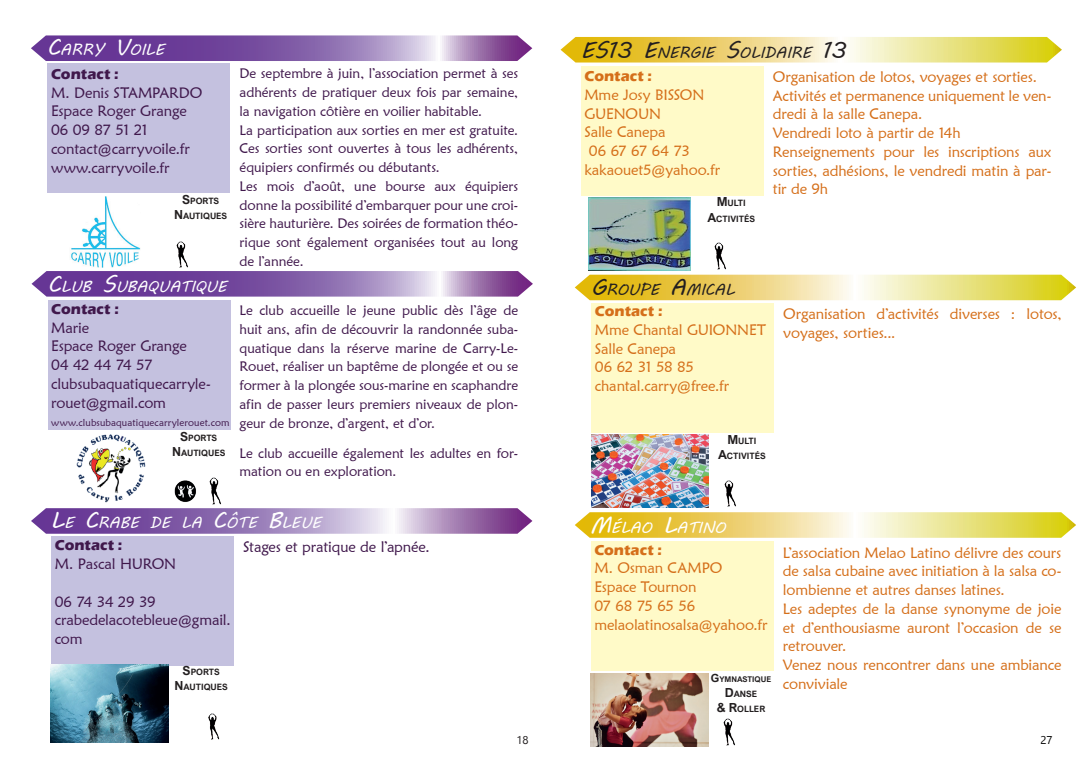
<style>
.page{position:relative;width:1088px;height:780px;background:#fff}
.page>*{position:absolute;margin:0;border:0;box-sizing:border-box;transform-origin:0 0}
.t1{font:22.5px "MV Boli";color:#231f20}
.t2{font:15.75px "MV Boli";color:#fff}
.t3{font:15.75px "MV Boli";color:#231f20}
.t4{font:15px/18.8px "Maiandra GD";letter-spacing:-.01em;color:#d56f1a}
.t5{font:15px/18.8px "Maiandra GD";letter-spacing:-.01em;color:#40184c}
.t6{font:700 15px "Eras ITC";color:#d56f1a}
.t7{font:700 15px "Eras ITC";color:#40184c}
.t8{font:13.75px/18.8px "Maiandra GD";letter-spacing:-.005em;color:#40184c;text-align:justify}
.t9{font:11.25px "Gadugi";color:#231f20}
.t10{font:11.25px "Gadugi";color:#000}
.t11{font:9.88px "Maiandra GD";letter-spacing:.01em;color:#40184c}
.t12{font:700 8.75px "Arial Nova";color:#231f20}
.t13{font:700 7.88px "Arial Nova";color:#231f20}
.s1{font-size:22.5px}
.s2{font-size:12.5px}
.s3{font-size:11.25px}
</style>
<div class="page">
<svg style="left:560px;top:37px;width:502px;height:25px;background:#ebda79"></svg>
<div style="left:581px;top:66px;width:183px;height:130px;background:#fffac8"></div>
<img style="left:588px;top:197px;width:103px;height:73px">
<img style="left:714px;top:242px;width:12px;height:28px">
<svg style="left:32px;top:271px;width:501px;height:25px;background:#8c68ad"></svg>
<div style="left:48px;top:300px;width:183px;height:129px;background:#c4c1df"></div>
<img style="left:209px;top:477px;width:12px;height:28px">
<svg style="left:31px;top:35px;width:501px;height:26px;background:#8e6aae"></svg>
<div style="left:48px;top:63px;width:182px;height:130px;background:#c4c1df"></div>
<img style="left:176px;top:241px;width:12px;height:27px">
<img style="left:71px;top:197px;width:70px;height:71px">
<img style="left:174px;top:480px;width:22px;height:22px">
<img style="left:76px;top:434px;width:70px;height:69px">
<img style="left:208px;top:713px;width:12px;height:27px">
<svg style="left:31px;top:508px;width:501px;height:25px;background:#9e7eb8"></svg>
<div style="left:51px;top:536px;width:183px;height:129px;background:#c4c1df"></div>
<img style="left:51px;top:664px;width:117px;height:78px">
<svg style="left:575px;top:275px;width:501px;height:25px;background:#ebda78"></svg>
<div style="left:591px;top:303px;width:183px;height:130px;background:#fffac8"></div>
<img style="left:591px;top:435px;width:118px;height:72px">
<img style="left:724px;top:480px;width:12px;height:27px">
<svg style="left:575px;top:512px;width:501px;height:25px;background:#ecda7a"></svg>
<div style="left:591px;top:541px;width:183px;height:130px;background:#fffac8"></div>
<img style="left:591px;top:673px;width:117px;height:73px">
<img style="left:723px;top:718px;width:12px;height:28px">
<p class="t2" style="left:47px;top:39px;width:26px"><span class="s1">C</span>ARR</p>
<p class="t2" style="left:93px;top:39px;width:73px">Y <span class="s1">V</span>OILE</p>
<p class="t7" style="left:51px;top:65px;width:69px">Contact :</p>
<p class="t5" style="left:51px;top:83px;width:153px">M. Denis STAMPARDO</p>
<p class="t5" style="left:51px;top:102px;width:137px">Espace Roger Grange</p>
<p class="t5" style="left:51px;top:120px;width:98px">06 09 87 51 21</p>
<p class="t5" style="left:51px;top:139px;width:140px">contact@carryvoile.fr</p>
<p class="t5" style="left:51px;top:158px;width:120px">www.carryvoile.fr</p>
<p class="t12" style="left:182px;top:196px;width:39px"><span class="s2">S</span>PORTS</p>
<p class="t12" style="left:174px;top:211px;width:55px"><span class="s2">N</span>AUTIQUES</p>
<p class="t2" style="left:48px;top:276px;width:181px"><span class="s1">C</span>LUB <span class="s1">S</span>UBA QUATIQUE</p>
<p class="t7" style="left:51px;top:300px;width:69px">Contact :</p>
<p class="t5" style="left:51px;top:318px;width:39px">Marie</p>
<p class="t5" style="left:51px;top:336px;width:137px">Espace Roger Grange</p>
<p class="t5" style="left:51px;top:355px;width:103px">04 42 44 74 57</p>
<p class="t5" style="left:51px;top:374px;width:161px">clubsubaquatiquecarryle&shy;rouet@gmail.com</p>
<p class="t11" style="left:51px;top:417px;width:180px">www.clubsubaquatiquecarrylerouet.com</p>
<p class="t12" style="left:180px;top:432px;width:39px"><span class="s2">S</span>PORTS</p>
<p class="t12" style="left:172px;top:447px;width:55px"><span class="s2">N</span>AUTIQUES</p>
<p class="t8" style="left:240px;top:64px;width:280px">De septembre à juin, l’association permet à ses adhérents de pratiquer deux fois par semaine, la navigation côtière en voilier habitable.</p>
<p class="t8" style="left:240px;top:120px;width:280px">La participation aux sorties en mer est gratuite.</p>
<p class="t8" style="left:240px;top:139px;width:280px">Ces sorties sont ouvertes à tous les adhérents, équipiers confirmés ou débutants.</p>
<p class="t8" style="left:240px;top:176px;width:280px">Les mois d’août, une bourse aux équipiers donne la possibilité d’embarquer pour une croi&shy;sière hauturière. Des soirées de formation théo&shy;rique sont également organisées tout au long de l’année.</p>
<p class="t8" style="left:240px;top:300px;width:280px">Le club accueille le jeune public dès l’âge de huit ans, afin de découvrir la randonnée suba&shy;quatique dans la réserve marine de Carry-Le-Rouet, réaliser un baptême de plongée et ou se former à la plongée sous-marine en scaphandre afin de passer leurs premiers niveaux de plon&shy;geur de bronze, d’argent, et d’or.</p>
<p class="t8" style="left:240px;top:443px;width:280px">Le club accueille également les adultes en for&shy;mation ou en exploration.</p>
<p class="t2" style="left:51px;top:511px;width:59px"><span class="s1">L</span>E <span class="s1">C</span>RABE</p>
<p class="t2" style="left:150px;top:511px;width:12px">DE</p>
<p class="t2" style="left:181px;top:511px;width:142px">LA <span class="s1">C</span>ÔTE <span class="s1">B</span>LEUE</p>
<p class="t7" style="left:55px;top:536px;width:69px">Contact :</p>
<p class="t5" style="left:55px;top:554px;width:123px">M. Pascal HURON</p>
<p class="t5" style="left:55px;top:591px;width:102px">06 74 34 29 39</p>
<p class="t5" style="left:55px;top:610px;width:178px">crabedelacotebleue@gmail. com</p>
<p class="t5" style="left:243px;top:537px;width:188px">Stages et pratique de l’apnée.</p>
<p class="t12" style="left:183px;top:666px;width:39px"><span class="s2">S</span>PORTS</p>
<p class="t12" style="left:175px;top:681px;width:55px"><span class="s2">N</span>AUTIQUES</p>
<p class="t3" style="left:581px;top:42px;width:189px"><span class="s1">ES13 E</span>NER GIE <span class="s1">S</span>OLIDAIRE</p>
<p class="t1" style="left:822px;top:35px;width:26px">13</p>
<p class="t6" style="left:584px;top:67px;width:69px">Contact :</p>
<p class="t4" style="left:584px;top:85px;width:121px">Mme Josy BISSON</p>
<p class="t4" style="left:584px;top:104px;width:78px">GUENOUN</p>
<p class="t4" style="left:584px;top:122px;width:83px">Salle Canepa</p>
<p class="t4" style="left:589px;top:141px;width:103px">06 67 67 64 73</p>
<p class="t4" style="left:584px;top:160px;width:137px">kakaouet5@yahoo.fr</p>
<p class="t4" style="left:773px;top:67px;width:266px">Organisation de lotos, voyages et sorties.</p>
<p class="t4" style="left:773px;top:86px;width:280px">Activités et permanence uniquement le ven&shy;dredi à la salle Canepa.</p>
<p class="t4" style="left:773px;top:123px;width:189px">Vendredi loto à partir de 14h</p>
<p class="t4" style="left:773px;top:142px;width:280px;text-align:justify">Renseignements pour les inscriptions aux sorties, adhésions, le vendredi matin à par&shy;tir de 9h</p>
<p class="t12" style="left:717px;top:198px;width:31px"><span class="s2">M</span>ULTI</p>
<p class="t12" style="left:707px;top:213px;width:49px"><span class="s2">A</span>CTIVITÉS</p>
<p class="t3" style="left:591px;top:279px;width:106px"><span class="s1">G</span>RO UPE <span class="s1">A</span>MICA</p>
<p class="t3" style="left:725px;top:279px;width:11px">L</p>
<p class="t6" style="left:595px;top:302px;width:69px">Contact :</p>
<p class="t4" style="left:595px;top:320px;width:173px">Mme Chantal GUIONNET</p>
<p class="t4" style="left:595px;top:339px;width:83px">Salle Canepa</p>
<p class="t4" style="left:595px;top:357px;width:101px">06 62 31 58 85</p>
<p class="t4" style="left:595px;top:376px;width:136px">chantal.carry@free.fr</p>
<p class="t12" style="left:727px;top:436px;width:31px"><span class="s2">M</span>ULTI</p>
<p class="t12" style="left:718px;top:451px;width:49px"><span class="s2">A</span>CTIVITÉS</p>
<p class="t4" style="left:783px;top:304px;width:280px">Organisation d’activités diverses : lotos, voyages, sorties...</p>
<p class="t2" style="left:590px;top:517px;width:136px"><span class="s1">M</span>ÉLAO <span class="s1">L</span>ATINO</p>
<p class="t6" style="left:594px;top:541px;width:69px">Contact :</p>
<p class="t4" style="left:594px;top:558px;width:130px">M. Osman CAMPO</p>
<p class="t4" style="left:594px;top:577px;width:104px">Espace Tournon</p>
<p class="t4" style="left:594px;top:596px;width:102px">07 68 75 65 56</p>
<p class="t4" style="left:594px;top:614px;width:175px">melaolatinosalsa@yahoo.fr</p>
<p class="t13" style="left:711px;top:674px;width:62px"><span class="s3">G</span>YMNASTIQUE</p>
<p class="t12" style="left:725px;top:688px;width:34px"><span class="s2">D</span>ANSE</p>
<p class="t12" style="left:717px;top:703px;width:50px"><span class="s2">&amp; R</span>OLLER</p>
<p class="t4" style="left:783px;top:542px;width:280px;text-align:justify">L’association Melao Latino délivre des cours de salsa cubaine avec initiation à la salsa co&shy;lombienne et autres danses latines.</p>
<p class="t4" style="left:783px;top:599px;width:280px;text-align:justify">Les adeptes de la danse synonyme de joie et d’enthousiasme auront l’occasion de se retrouver.</p>
<p class="t4" style="left:783px;top:655px;width:280px">Venez nous rencontrer dans une ambiance conviviale</p>
<p class="t9" style="left:516px;top:733px;width:14px">18</p>
<p class="t10" style="left:1040px;top:733px;width:14px">27</p>
</div>
